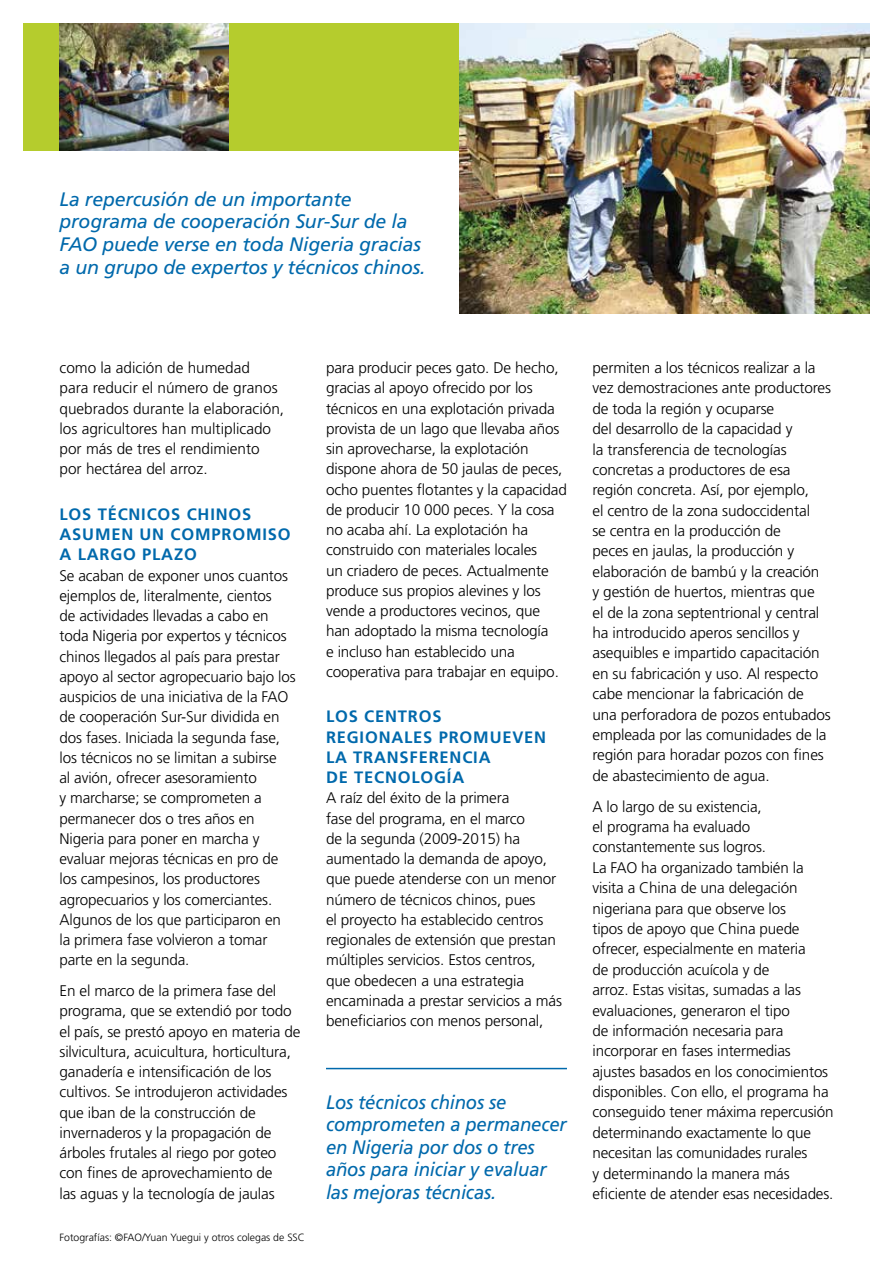
<style>
.page{position:relative;width:893px;height:1263px;background:#fff}
.page>*{position:absolute;margin:0;border:0;box-sizing:border-box;transform-origin:0 0}
.t1{font:italic 19.5px/22.5px "Frutiger LT Std";letter-spacing:-.01em;color:#0069ac}
.t2{font:italic 19.5px/22.5px "Frutiger LT Std";letter-spacing:-.01em;color:#0069ac;scale:.95 1}
.t3{font:700 16.5px/20.2px "Frutiger LT Std";letter-spacing:.05em;color:#0069ac;text-align:right}
.t4{font:300 15.3px/20.2px "Frutiger LT Std";letter-spacing:-.01em;color:#000}
.t5{font:300 10.5px "Frutiger LT Std";color:#000}
</style>
<div class="page">
<div style="left:23px;top:23px;width:847px;height:128px;background:#b5cc2d"></div>
<img style="left:60px;top:23px;width:169px;height:128px">
<img style="left:459px;top:23px;width:411px;height:291px">
<hr style="left:326px;top:1068px;width:241px;height:1px;background:#0069ac">
<p class="t1" style="left:60px;top:188px;width:367px">La repercusión de un importante programa de cooperación Sur-Sur de la FAO puede verse en toda Nigeria gracias a un grupo de expertos y técnicos chinos.</p>
<p class="t4" style="left:60px;top:358px;width:226px">como la adición de humedad<br>para reducir el número de granos quebrados durante la elaboración, los agricultores han multiplicado por más de tres el rendimiento por hectárea del arroz.</p>
<p class="t3" style="left:60px;top:504px;width:70px">LOS TÉCNICOS</p>
<p class="t3" style="left:60px;top:504px;width:164px">CHINOS<br>ASUMEN UN COMPRO</p>
<p class="t3" style="left:246px;top:524px;width:27px">MISO</p>
<p class="t3" style="left:60px;top:545px;width:31px">A LARGO</p>
<p class="t3" style="left:142px;top:545px;width:11px">PLA</p>
<p class="t3" style="left:174px;top:545px;width:23px">ZO</p>
<p class="t4" style="left:60px;top:565px;width:238px">Se acaban de exponer unos cuantos ejemplos de, literalmente, cientos<br>de actividades llevadas a cabo en toda Nigeria por expertos y técnicos chinos llegados al país para prestar apoyo al sector agropecuario bajo los auspicios de una iniciativa de la FAO de cooperación Sur-Sur dividida en dos fases. Iniciada la segunda fase, los técnicos no se limitan a subirse<br>al avión, ofrecer asesoramiento<br>y marcharse; se comprometen a permanecer dos o tres años en Nigeria para poner en marcha y evaluar mejoras técnicas en pro de los campesinos, los productores agropecuarios y los comerciantes.<br>Algunos de los que participaron en<br>la primera fase volvieron a tomar parte en la segunda.</p>
<p class="t4" style="left:60px;top:981px;width:242px">En el marco de la primera fase del programa, que se extendió por todo el país, se prestó apoyo en materia de silvicultura, acuicultura, horticultura, ganadería e intensificación de los cultivos. Se introdujeron actividades que iban de la construcción de invernaderos y la propagación de árboles frutales al riego por goteo con fines de aprovechamiento de<br>las aguas y la tecnología de jaulas</p>
<p class="t5" style="left:60px;top:1231px;width:247px">Fotografías: ©FAO/Yuan Yuegui y otros colegas de SSC</p>
<p class="t4" style="left:326px;top:358px;width:242px">para producir peces gato. De hecho, gracias al apoyo ofrecido por los técnicos en una explotación privada provista de un lago que llevaba años sin aprovecharse, la explotación dispone ahora de 50 jaulas de peces, ocho puentes flotantes y la capacidad de producir 10 000 peces. Y la cosa no acaba ahí. La explotación ha construido con materiales locales<br>un criadero de peces. Actualmente produce sus propios alevines y los vende a productores vecinos, que han adoptado la misma tecnología<br>e incluso han establecido una cooperativa para trabajar en equipo.</p>
<p class="t3" style="left:326px;top:707px;width:50px;text-align:left">LOS CENTROS<br>REGIONALES</p>
<p class="t3" style="left:439px;top:727px;width:12px">PRO</p>
<p class="t3" style="left:473px;top:727px;width:62px">MUEVEN</p>
<p class="t3" style="left:326px;top:747px;width:40px">LA TRANS</p>
<p class="t3" style="left:410px;top:747px;width:21px">FERENCIA</p>
<p class="t3" style="left:326px;top:767px;width:41px">DE TECNOLOG</p>
<p class="t3" style="left:447px;top:767px;width:19px">ÍA</p>
<p class="t4" style="left:326px;top:788px;width:238px">A raíz del éxito de la primera<br>fase del programa, en el marco<br>de la segunda (2009-2015) ha aumentado la demanda de apoyo, que puede atenderse con un menor número de técnicos chinos, pues<br>el proyecto ha establecido centros regionales de extensión que prestan múltiples servicios. Estos centros, que obedecen a una estrategia encaminada a prestar servicios a más beneficiarios con menos personal,</p>
<p class="t2" style="left:326px;top:1090px;width:255px">Los técnicos chinos se comprometen a permanecer en Nigeria por dos o tres años para iniciar y evaluar las mejoras técnicas.</p>
<p class="t4" style="left:592px;top:358px;width:240px">permiten a los técnicos realizar a la vez demostraciones ante productores de toda la región y ocuparse<br>del desarrollo de la capacidad y<br>la transferencia de tecnologías concretas a productores de esa región concreta. Así, por ejemplo,<br>el centro de la zona sudoccidental<br>se centra en la producción de<br>peces en jaulas, la producción y elaboración de bambú y la creación<br>y gestión de huertos, mientras que<br>el de la zona septentrional y central ha introducido aperos sencillos y asequibles e impartido capacitación en su fabricación y uso. Al respecto cabe mencionar la fabricación de una perforadora de pozos entubados empleada por las comunidades de la región para horadar pozos con fines de abastecimiento de agua.</p>
<p class="t4" style="left:592px;top:796px;width:242px">A lo largo de su existencia,<br>el programa ha evaluado constantemente sus logros.<br>La FAO ha organizado también la visita a China de una delegación nigeriana para que observe los<br>tipos de apoyo que China puede ofrecer, especialmente en materia<br>de producción acuícola y de<br>arroz. Estas visitas, sumadas a las evaluaciones, generaron el tipo<br>de información necesaria para incorporar en fases intermedias ajustes basados en los conocimientos disponibles. Con ello, el programa ha conseguido tener máxima repercusión determinando exactamente lo que necesitan las comunidades rurales<br>y determinando la manera más eficiente de atender esas necesidades.</p>
</div>
